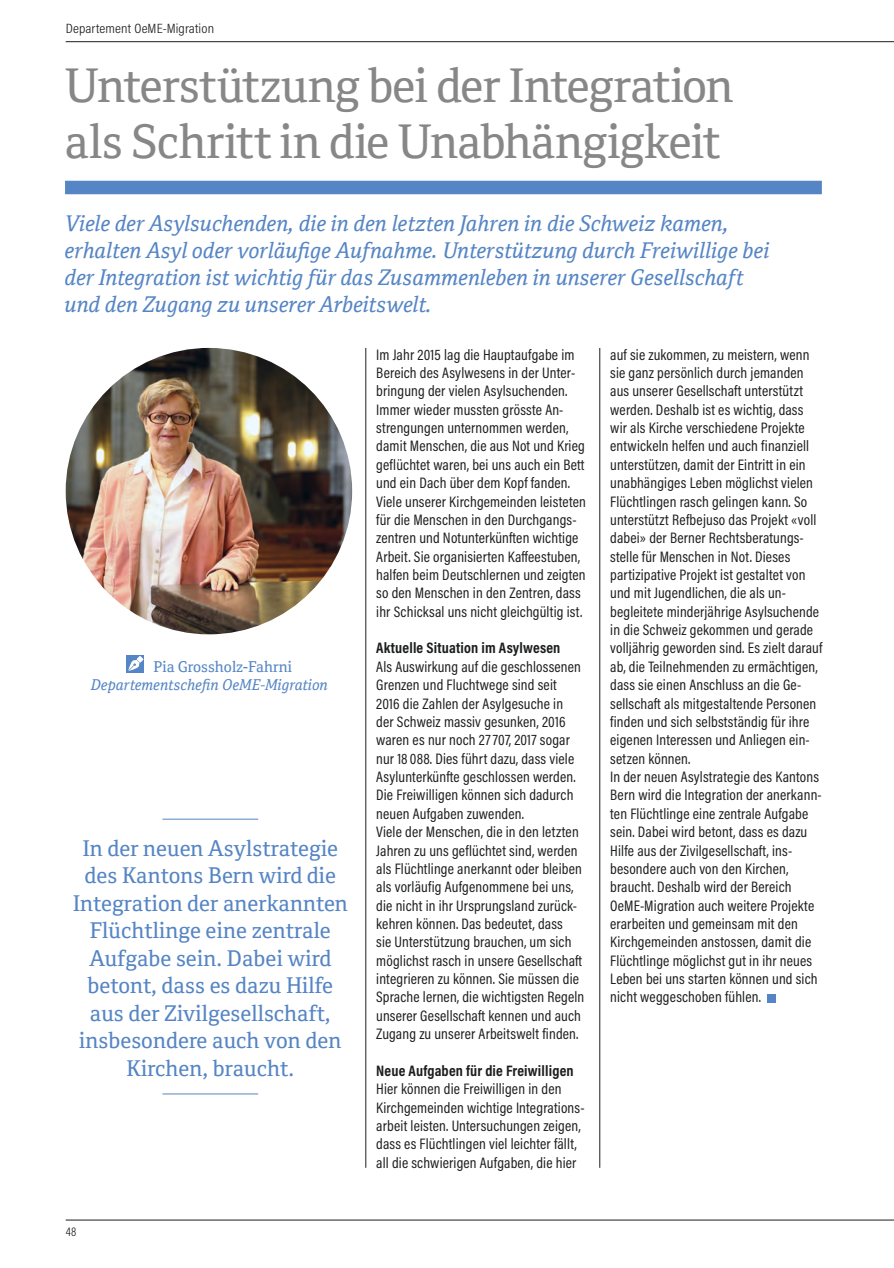
<style>
.page{position:relative;width:894px;height:1268px;background:#fff}
.page>*{position:absolute;margin:0;border:0;box-sizing:border-box;transform-origin:0 0}
.t1{font:46.5px/55.8px "Cordale";letter-spacing:-.025em;color:#878788}
.t2{font:21.75px/27.5px "Cordale";color:#5585c4;text-align:center}
.t3{font:italic 21.75px/26.7px "Cordale";color:#5585c4}
.t4{font:21.75px "Cordale Italic 2";color:#5585c4}
.t5{font:15.3px/18.3px "Acumin Pro Cond";letter-spacing:.01em;color:#1d1e1f}
.t6{font:700 15.3px "Acumin Pro Cond";letter-spacing:.01em;color:#1d1e1f}
.t7{font:italic 15px "Cordale";color:#5585c4}
.t8{font:15px "Cordale";color:#5585c4}
.t9{font:300 13.5px "Acumin Pro Cond";letter-spacing:.01em;color:#1d1e1f;scale:1.1 1}
.t10{font:300 12.75px "Acumin Pro Cond";color:#1d1e1f}
</style>
<div class="page">
<hr style="left:66px;top:1219px;width:828px;height:1px;background:#1d1e1f">
<hr style="left:66px;top:41px;width:828px;height:1px;background:#1d1e1f">
<div style="left:127px;top:655px;width:17px;height:17px;background:#5585c4"></div>
<svg style="left:128px;top:656px;width:15px;height:15px"></svg>
<img style="left:66px;top:348px;width:286px;height:286px;border-radius:143px">
<div style="left:767px;top:993px;width:9px;height:9px;background:#5585c4"></div>
<div style="left:65px;top:181px;width:756px;height:13px;background:#5585c4"></div>
<hr style="left:162px;top:818px;width:96px;height:1px;background:#5585c4">
<hr style="left:162px;top:1093px;width:96px;height:1px;background:#5585c4">
<hr style="left:365px;top:348px;width:1px;height:819px;background:#1d1e1f">
<hr style="left:599px;top:348px;width:1px;height:819px;background:#1d1e1f">
<p class="t9" style="left:66px;top:20px;width:136px">Departement OeME-Migration</p>
<h1 class="t1" style="left:65px;top:58px;width:670px">Unterstützung bei der Integration als Schritt in die Unabhängigkeit</h1>
<h2 class="t3" style="left:65px;top:210px;width:706px">Viele der Asylsuchenden, die in den letzten Jahren in die Schweiz kamen, erhalten Asyl oder vorläufige Aufnahme. Unterstützung durch Freiwillige bei der Integration ist wichtig für das Zusammenleben in unserer Gesellschaft</h2>
<h2 class="t4" style="left:65px;top:291px;width:368px">und den Zugang zu unserer Arbeitswelt.</h2>
<p class="t8" style="left:153px;top:658px;width:140px">Pia Grossholz-Fahrni</p>
<p class="t7" style="left:91px;top:676px;width:239px">Departementschefin OeME-Migration</p>
<h2 class="t2" style="left:73px;top:834px;width:277px">In der neuen Asylstrategie des Kantons Bern wird die<br>Integration der anerkannten<br>Flüchtlinge eine zentrale<br>Aufgabe sein. Dabei wird betont, dass es dazu Hilfe aus der Zivilgesellschaft, insbesondere auch von den<br>Kirchen, braucht.</h2>
<p class="t10" style="left:66px;top:1222px;width:12px">48</p>
<p class="t5" style="left:376px;top:345px;width:211px">Im Jahr 2015 lag die Hauptaufgabe im Bereich des Asylwesens in der Unter&shy;bringung der vielen Asylsuchenden.<br>Immer wieder mussten grösste An&shy;strengungen unternommen werden, damit Menschen, die aus Not und Krieg geflüchtet waren, bei uns auch ein Bett und ein Dach über dem Kopf fanden.<br>Viele unserer Kirchgemeinden leisteten für die Menschen in den Durchgangs&shy;zentren und Notunterkünften wichtige Arbeit. Sie organisierten Kaffeestuben, halfen beim Deutschlernen und zeigten so den Menschen in den Zentren, dass ihr Schicksal uns nicht gleichgültig ist.</p>
<p class="t6" style="left:376px;top:638px;width:186px">Aktuelle Situation im Asylwesen</p>
<p class="t5" style="left:376px;top:657px;width:210px">Als Auswirkung auf die geschlossenen Grenzen und Fluchtwege sind seit<br>2016 die Zahlen der Asylgesuche in der Schweiz massiv gesunken, 2016 waren es nur noch 27707, 2017 sogar nur 18 088. Dies führt dazu, dass viele Asylunterkünfte geschlossen werden.<br>Die Freiwilligen können sich dadurch neuen Aufgaben zuwenden.<br>Viele der Menschen, die in den letzten Jahren zu uns geflüchtet sind, werden als Flüchtlinge anerkannt oder bleiben als vorläufig Aufgenommene bei uns, die nicht in ihr Ursprungsland zurück&shy;kehren können. Das bedeutet, dass<br>sie Unterstützung brauchen, um sich möglichst rasch in unsere Gesellschaft integrieren zu können. Sie müssen die Sprache lernen, die wichtigsten Regeln unserer Gesellschaft kennen und auch Zugang zu unserer Arbeitswelt finden.</p>
<p class="t6" style="left:376px;top:1060px;width:199px">Neue Aufgaben für die Freiwilligen</p>
<p class="t5" style="left:376px;top:1079px;width:210px">Hier können die Freiwilligen in den Kirchgemeinden wichtige Integrations&shy;arbeit leisten. Untersuchungen zeigen, dass es Flüchtlingen viel leichter fällt, all die schwierigen Aufgaben, die hier</p>
<p class="t5" style="left:610px;top:345px;width:214px">auf sie zukommen, zu meistern, wenn sie ganz persönlich durch jemanden aus unserer Gesellschaft unterstützt werden. Deshalb ist es wichtig, dass wir als Kirche verschiedene Projekte entwickeln helfen und auch finanziell unterstützen, damit der Eintritt in ein unabhängiges Leben möglichst vielen Flüchtlingen rasch gelingen kann. So unterstützt Refbejuso das Projekt «voll dabei» der Berner Rechtsberatungs&shy;stelle für Menschen in Not. Dieses partizipative Projekt ist gestaltet von und mit Jugendlichen, die als un&shy;begleitete minderjährige Asylsuchende in die Schweiz gekommen und gerade volljährig geworden sind. Es zielt darauf ab, die Teilnehmenden zu ermächtigen, dass sie einen Anschluss an die Ge&shy;sellschaft als mitgestaltende Personen finden und sich selbstständig für ihre eigenen Interessen und Anliegen ein&shy;setzen können.<br>In der neuen Asylstrategie des Kantons Bern wird die Integration der anerkann&shy;ten Flüchtlinge eine zentrale Aufgabe sein. Dabei wird betont, dass es dazu Hilfe aus der Zivilgesellschaft, ins&shy;besondere auch von den Kirchen, braucht. Deshalb wird der Bereich OeME-Migration auch weitere Projekte erarbeiten und gemeinsam mit den Kirchgemeinden anstossen, damit die Flüchtlinge möglichst gut in ihr neues Leben bei uns starten können und sich nicht weggeschoben fühlen.</p>
</div>
